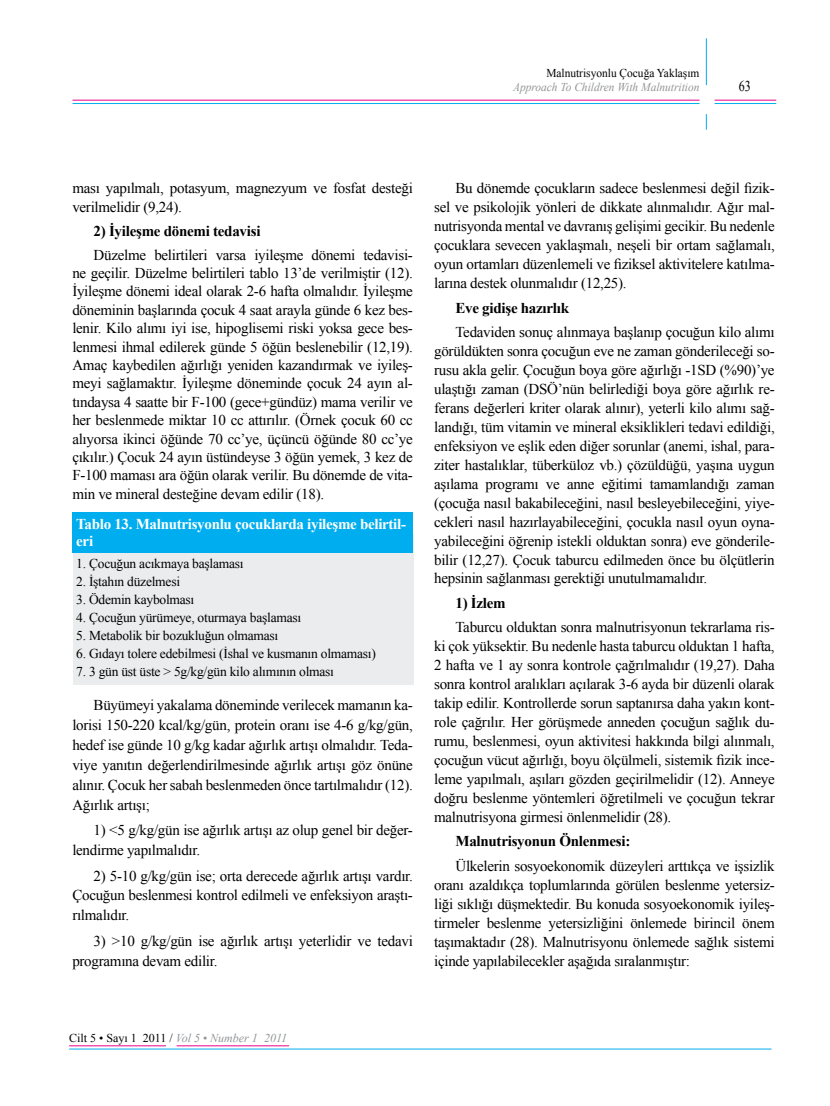
<style>
.page{position:relative;width:830px;height:1106px;background:#fff}
.page>*{position:absolute;margin:0;border:0;box-sizing:border-box;transform-origin:0 0}
.t1{font:15px/18.9px "Times New Roman";letter-spacing:-.02em;color:#000;text-align:justify}
.t2{font:700 15px "Times New Roman";letter-spacing:-.02em;color:#000}
.t3{font:700 15px/16.5px "Times New Roman";letter-spacing:-.02em;color:#fff}
.t4{font:15px "Times New Roman";letter-spacing:-.02em;color:#000;scale:.8 1}
.t5{font:13.5px "Times New Roman";letter-spacing:-.02em;color:#000}
.t6{font:italic 12px "Times New Roman";color:#939598;scale:.95 1}
.t7{font:12px "Times New Roman";color:#000}
.t8{font:12px "Times New Roman";color:#000;scale:.95 1}
.s1{font-style:italic;color:#939598}
</style>
<div class="page">
<hr style="left:72px;top:100px;width:627px;height:1px;background:#ec008c">
<hr style="left:72px;top:103px;width:627px;height:1px;background:#00aeef">
<hr style="left:176px;top:1045px;width:113px;height:1px;background:#ec008c">
<hr style="left:69px;top:1048px;width:702px;height:1px;background:#00aeef">
<hr style="left:69px;top:1045px;width:97px;height:1px;background:#ec008c">
<hr style="left:714px;top:100px;width:61px;height:1px;background:#ec008c">
<hr style="left:714px;top:103px;width:61px;height:1px;background:#00aeef">
<hr style="left:705px;top:38px;width:1px;height:47px;background:#00aeef">
<svg style="left:705px;top:114px;width:1px;height:16px"></svg>
<div style="left:73px;top:534px;width:340px;height:151px;background:#ebeced"></div>
<div style="left:72px;top:512px;width:341px;height:40px;background:#00aeef"></div>
<p class="t8" style="left:546px;top:66px;width:163px">Malnutrisyonlu Çocuğa Yaklaşım</p>
<p class="t6" style="left:513px;top:80px;width:198px">Approach To Children With Malnutrition</p>
<p class="t4" style="left:738px;top:77px;width:16px">63</p>
<p class="t1" style="left:72px;top:179px;width:342px;line-height:18.5px">ması yapılmalı, potasyum, magnezyum ve fosfat desteği verilmelidir (9,24).</p>
<p class="t2" style="left:94px;top:222px;width:168px">2) İyileşme dönemi tedavisi</p>
<p class="t1" style="left:72px;top:245px;width:342px;line-height:18.5px;text-indent:21px">Düzelme belirtileri varsa iyileşme dönemi tedavisi&shy;ne geçilir. Düzelme belirtileri tablo 13’de verilmiştir (12).<br>İyileşme dönemi ideal olarak 2-6 hafta olmalıdır. İyileşme döneminin başlarında çocuk 4 saat arayla günde 6 kez bes&shy;lenir. Kilo alımı iyi ise, hipoglisemi riski yoksa gece bes&shy;lenmesi ihmal edilerek günde 5 öğün beslenebilir (12,19).<br>Amaç kaybedilen ağırlığı yeniden kazandırmak ve iyileş&shy;meyi sağlamaktır. İyileşme döneminde çocuk 24 ayın al&shy;tındaysa 4 saatte bir F-100 (gece+gündüz) mama verilir ve her beslenmede miktar 10 cc attırılır. (Örnek çocuk 60 cc alıyorsa ikinci öğünde 70 cc’ye, üçüncü öğünde 80 cc’ye çıkılır.) Çocuk 24 ayın üstündeyse 3 öğün yemek, 3 kez de F-100 maması ara öğün olarak verilir. Bu dönemde de vita&shy;min ve mineral desteğine devam edilir (18).</p>
<p class="t3" style="left:76px;top:516px;width:331px">Tablo 13. Malnutrisyonlu çocuklarda iyileşme belirtil&shy;eri</p>
<p class="t5" style="left:76px;top:556px;width:169px">1. Çocuğun acıkmaya başlaması</p>
<p class="t5" style="left:76px;top:574px;width:105px">2. İştahın düzelmesi</p>
<p class="t5" style="left:76px;top:592px;width:120px">3. Ödemin kaybolması</p>
<p class="t5" style="left:76px;top:610px;width:226px">4. Çocuğun yürümeye, oturmaya başlaması</p>
<p class="t5" style="left:76px;top:628px;width:203px">5. Metabolik bir bozukluğun olmaması</p>
<p class="t5" style="left:76px;top:646px;width:301px">6. Gıdayı tolere edebilmesi (İshal ve kusmanın olmaması)</p>
<p class="t5" style="left:76px;top:664px;width:259px">7. 3 gün üst üste &gt; 5g/kg/gün kilo alımının olması</p>
<p class="t1" style="left:72px;top:695px;width:342px;line-height:20px;text-indent:21px">Büyümeyi yakalama döneminde verilecek mamanın ka&shy;lorisi 150-220 kcal/kg/gün, protein oranı ise 4-6 g/kg/gün, hedef ise günde 10 g/kg kadar ağırlık artışı olmalıdır. Teda&shy;viye yanıtın değerlendirilmesinde ağırlık artışı göz önüne alınır. Çocuk her sabah beslenmeden önce tartılmalıdır (12).<br>Ağırlık artışı;</p>
<p class="t1" style="left:72px;top:820px;width:342px;line-height:20px;text-indent:21px">1) &lt;5 g/kg/gün ise ağırlık artışı az olup genel bir değer&shy;lendirme yapılmalıdır.</p>
<p class="t1" style="left:72px;top:865px;width:342px;line-height:20px;text-indent:21px">2) 5-10 g/kg/gün ise; orta derecede ağırlık artışı vardır.<br>Çocuğun beslenmesi kontrol edilmeli ve enfeksiyon araştı&shy;rılmalıdır.</p>
<p class="t1" style="left:72px;top:930px;width:342px;line-height:20px;text-indent:21px">3) &gt;10 g/kg/gün ise ağırlık artışı yeterlidir ve tedavi programına devam edilir.</p>
<p class="t1" style="left:434px;top:179px;width:342px;text-indent:21px">Bu dönemde çocukların sadece beslenmesi değil fizik&shy;sel ve psikolojik yönleri de dikkate alınmalıdır. Ağır mal&shy;nutrisyonda mental ve davranış gelişimi gecikir. Bu nedenle çocuklara sevecen yaklaşmalı, neşeli bir ortam sağlamalı, oyun ortamları düzenlemeli ve fiziksel aktivitelere katılma&shy;larına destek olunmalıdır (12,25).</p>
<p class="t2" style="left:455px;top:299px;width:115px">Eve gidişe hazırlık</p>
<p class="t1" style="left:434px;top:322px;width:342px;text-indent:21px">Tedaviden sonuç alınmaya başlanıp çocuğun kilo alımı görüldükten sonra çocuğun eve ne zaman gönderileceği so&shy;rusu akla gelir. Çocuğun boya göre ağırlığı -1SD (%90)’ye ulaştığı zaman (DSÖ’nün belirlediği boya göre ağırlık re&shy;ferans değerleri kriter olarak alınır), yeterli kilo alımı sağ&shy;landığı, tüm vitamin ve mineral eksiklikleri tedavi edildiği, enfeksiyon ve eşlik eden diğer sorunlar (anemi, ishal, para&shy;ziter hastalıklar, tüberküloz vb.) çözüldüğü, yaşına uygun aşılama programı ve anne eğitimi tamamlandığı zaman (çocuğa nasıl bakabileceğini, nasıl besleyebileceğini, yiye&shy;cekleri nasıl hazırlayabileceğini, çocukla nasıl oyun oyna&shy;yabileceğini öğrenip istekli olduktan sonra) eve gönderile&shy;bilir (12,27). Çocuk taburcu edilmeden önce bu ölçütlerin hepsinin sağlanması gerektiği unutulmamalıdır.</p>
<p class="t2" style="left:455px;top:594px;width:52px">1) İzlem</p>
<p class="t1" style="left:434px;top:617px;width:342px;text-indent:21px">Taburcu olduktan sonra malnutrisyonun tekrarlama ris&shy;ki çok yüksektir. Bu nedenle hasta taburcu olduktan 1 hafta, 2 hafta ve 1 ay sonra kontrole çağrılmalıdır (19,27). Daha sonra kontrol aralıkları açılarak 3-6 ayda bir düzenli olarak takip edilir. Kontrollerde sorun saptanırsa daha yakın kont&shy;role çağrılır. Her görüşmede anneden çocuğun sağlık du&shy;rumu, beslenmesi, oyun aktivitesi hakkında bilgi alınmalı, çocuğun vücut ağırlığı, boyu ölçülmeli, sistemik fizik ince&shy;leme yapılmalı, aşıları gözden geçirilmelidir (12). Anneye doğru beslenme yöntemleri öğretilmeli ve çocuğun tekrar malnutrisyona girmesi önlenmelidir (28).</p>
<p class="t2" style="left:455px;top:832px;width:176px">Malnutrisyonun Önlenmesi:</p>
<p class="t1" style="left:434px;top:856px;width:342px;text-indent:21px">Ülkelerin sosyoekonomik düzeyleri arttıkça ve işsizlik oranı azaldıkça toplumlarında görülen beslenme yetersiz&shy;liği sıklığı düşmektedir. Bu konuda sosyoekonomik iyileş&shy;tirmeler beslenme yetersizliğini önlemede birincil önem taşımaktadır (28). Malnutrisyonu önlemede sağlık sistemi içinde yapılabilecekler aşağıda sıralanmıştır:</p>
<p class="t7" style="left:69px;top:1031px;width:219px">Cilt 5 • Sayı 1 2011 / <span class="s1">Vol 5 • Number 1 2011</span></p>
</div>
